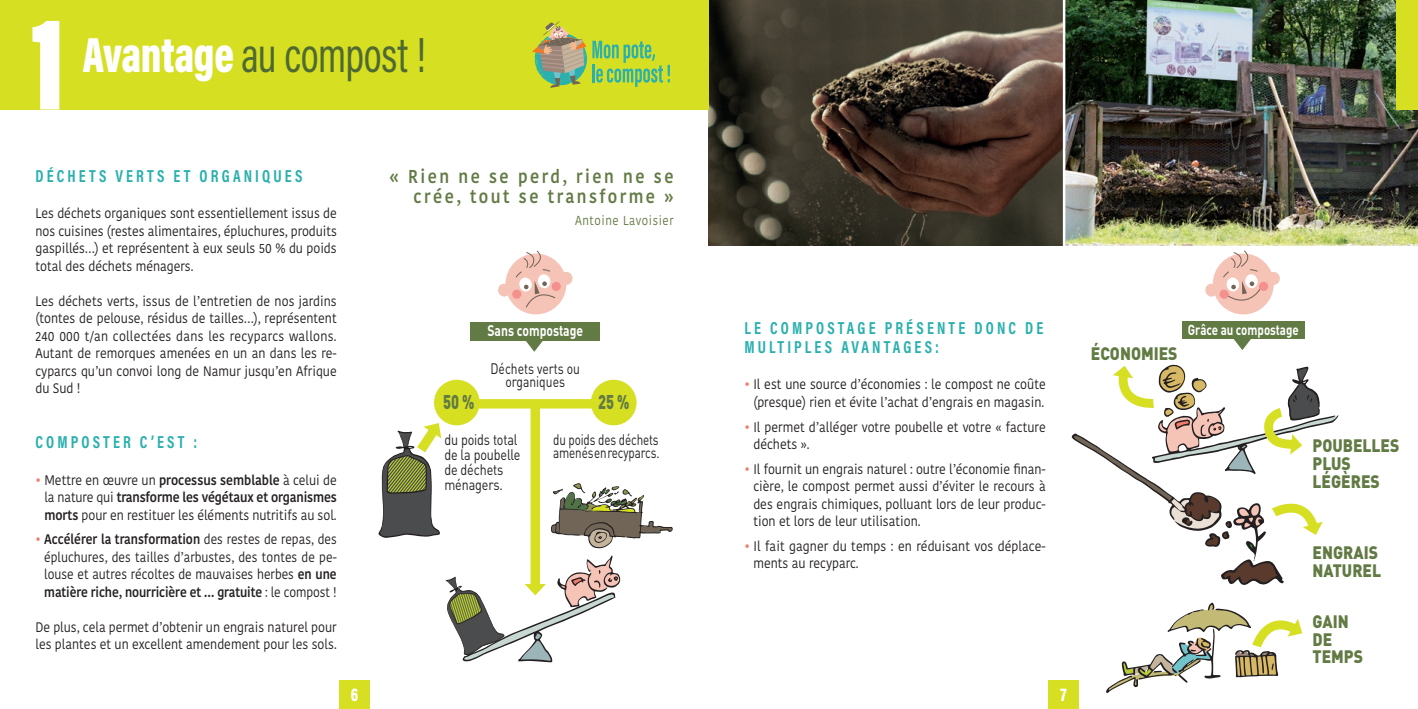
<style>
.page{position:relative;width:1418px;height:709px;background:#fff}
.page>*{position:absolute;margin:0;border:0;box-sizing:border-box;transform-origin:0 0}
.t1{font:900 134.38px "Acumin Pro Cond";color:#fff;scale:.94 1}
.t2{font:900 103px "Acumin Pro Cond";color:#fff;scale:.94 1}
.t3{font:50px "Acumin Pro Cond";letter-spacing:-.01em;color:#4f6932;scale:.86 1}
.t4{font:900 19.62px "DIN";color:#627a44;scale:.73 1}
.t5{font:900 18.75px "Acumin Pro Cond";color:#fff;scale:.86 1}
.t6{font:600 18.62px/20.1px "Kohinoor Bangla";letter-spacing:.15em;color:#627a44;text-align:right;scale:.88 1}
.t7{font:900 17.88px/17.9px "DIN";color:#627a44;scale:.88 1}
.t8{font:700 17.5px/18.8px "Acumin Pro Cond";letter-spacing:.2em;color:#2ab0ae;scale:.9 1}
.t9{font:15.12px/15.1px "DIN";letter-spacing:-.01em;color:#231f20;scale:.83 1}
.t10{font:15.12px/13.2px "DIN";letter-spacing:-.01em;color:#231f20;scale:.77 1}
.t11{font:15.12px/13.2px "DIN";letter-spacing:-.01em;color:#231f20;text-align:center;scale:.8 1}
.t12{font:700 15.12px "DIN";color:#fff;scale:.8 1}
.t13{font:700 14.38px "DIN";color:#fff;scale:.8 1}
.t14{font:13.75px/17.5px "Kohinoor Bangla";color:#231f20;text-align:justify;scale:.9 1}
.t15{font:13.75px/17.5px "Kohinoor Bangla";color:#231f20;text-align:justify;scale:.88 1}
.t16{font:13px "Kohinoor Bangla";letter-spacing:.05em;color:#627a44;scale:.88 1}
.s1{font-weight:900;color:#fff}
.s2{color:#f37c69}
.s3{font-weight:600}
</style>
<div class="page">
<img style="left:709px;top:0;width:708px;height:245px">
<svg style="left:551px;top:483px;width:121px;height:65px"></svg>
<div style="left:466px;top:399px;width:160px;height:9px;background:#d6df21"></div>
<div style="left:434px;top:380px;width:45px;height:45px;background:#d6df21;border-radius:50%"></div>
<div style="left:591px;top:380px;width:45px;height:45px;background:#d6df21;border-radius:50%"></div>
<div style="left:530px;top:403px;width:10px;height:185px;background:#d6df21"></div>
<svg style="left:522px;top:340px;width:24px;height:12px"></svg>
<div style="left:470px;top:321px;width:130px;height:19px;background:#627a44"></div>
<svg style="left:378px;top:416px;width:70px;height:122px"></svg>
<svg style="left:446px;top:555px;width:175px;height:107px"></svg>
<div style="left:0;top:0;width:709px;height:109px;background:#d6df21"></div>
<svg style="left:532px;top:21px;width:138px;height:67px"></svg>
<div style="left:1181px;top:321px;width:123px;height:18px;background:#627a44"></div>
<svg style="left:1233px;top:339px;width:18px;height:11px"></svg>
<div style="left:1212px;top:253px;width:61px;height:61px;background:#f6c3b7;border-radius:50%"></div>
<svg style="left:1205px;top:250px;width:75px;height:54px"></svg>
<svg style="left:1071px;top:364px;width:267px;height:221px"></svg>
<div style="left:1396px;top:0;width:21px;height:109px;background:#d6df21"></div>
<hr style="left:1062px;top:0;width:3px;height:260px;background:#fff">
<div style="left:339px;top:680px;width:30px;height:29px;background:#d6df21"></div>
<div style="left:1048px;top:680px;width:30px;height:29px;background:#d6df21"></div>
<svg style="left:1106px;top:602px;width:197px;height:91px"></svg>
<div style="left:505px;top:253px;width:61px;height:61px;background:#f6c3b7;border-radius:50%"></div>
<svg style="left:498px;top:250px;width:75px;height:59px"></svg>
<h2 class="t2" style="left:32px;top:-19px;width:31px">1</h2>
<h1 class="t1" style="left:30px;top:-25px;width:40px">1</h1>
<h3 class="t3" style="left:83px;top:23px;width:400px"><span class="s1">Avantage</span> au compost !</h3>
<p class="t8" style="left:35px;top:166px;width:298px">DÉCHETS VERTS ET ORGANIQUES</p>
<p class="t14" style="left:35px;top:204px;width:336px">Les déchets organiques sont essentiellement issus de nos cuisines (restes alimentaires, épluchures, produits gaspillés…) et représentent à eux seuls 50 % du poids total des déchets ménagers.</p>
<p class="t14" style="left:35px;top:292px;width:336px">Les déchets verts, issus de l’entretien de nos jardins (tontes de pelouse, résidus de tailles…), représentent 240 000 t/an collectées dans les recyparcs wallons.<br>Autant de remorques amenées en un an dans les re&shy;cyparcs qu’un convoi long de Namur jusqu’en Afrique du Sud !</p>
<p class="t8" style="left:35px;top:432px;width:181px">COMPOSTER C’EST :</p>
<p class="t14" style="left:44px;top:470px;width:326px;text-indent:-9px"><span class="s2">•</span> Mettre en œuvre un <span class="s3">processus semblable</span> à celui de la nature qui <span class="s3">transforme les végétaux et organismes morts</span> pour en restituer les éléments nutritifs au sol.</p>
<p class="t15" style="left:44px;top:530px;width:334px;text-indent:-9px"><span class="s2">•</span> <span class="s3">Accélérer la transformation</span> des restes de repas, des épluchures, des tailles d’arbustes, des tontes de pe&shy;louse et autres récoltes de mauvaises herbes <span class="s3">en une matière riche, nourricière et … gratuite</span> : le compost !</p>
<p class="t14" style="left:35px;top:618px;width:336px">De plus, cela permet d’obtenir un engrais naturel pour les plantes et un excellent amendement pour les sols.</p>
<h3 class="t6" style="left:389px;top:165px;width:324px">« Rien ne se perd, rien ne se crée, tout se transforme »</h3>
<p class="t16" style="left:575px;top:210px;width:113px">Antoine Lavoisier</p>
<p class="t12" style="left:487px;top:320px;width:121px">Sans compostage</p>
<p class="t11" style="left:490px;top:362px;width:113px">Déchets verts ou organiques</p>
<h3 class="t4" style="left:443px;top:389px;width:44px">50 %</h3>
<h3 class="t4" style="left:598px;top:389px;width:44px">25 %</h3>
<p class="t9" style="left:444px;top:432px;width:93px">du poids total de la poubelle de déchets ménagers.</p>
<p class="t10" style="left:553px;top:432px;width:140px">du poids des déchets amenés en recyparcs.</p>
<p class="t8" style="left:744px;top:318px;width:333px">LE COMPOSTAGE PRÉSENTE DONC DE<br>MULTIPLES AVANTAGES:</p>
<p class="t14" style="left:744px;top:375px;width:336px;text-align:center"><span class="s2">•</span> Il est une source d’économies : le compost ne coûte (presque) rien et évite l’achat d’engrais en magasin.</p>
<p class="t14" style="left:753px;top:417px;width:326px;text-indent:-9px"><span class="s2">•</span> Il permet d’alléger votre poubelle et votre « facture déchets ».</p>
<p class="t14" style="left:753px;top:460px;width:326px;text-indent:-9px"><span class="s2">•</span> Il fournit un engrais naturel : outre l’économie finan&shy;cière, le compost permet aussi d’éviter le recours à des engrais chimiques, polluant lors de leur produc&shy;tion et lors de leur utilisation.</p>
<p class="t14" style="left:753px;top:537px;width:326px;text-indent:-9px"><span class="s2">•</span> Il fait gagner du temps : en réduisant vos déplace&shy;ments au recyparc.</p>
<h3 class="t5" style="left:351px;top:681px;width:10px">6</h3>
<h3 class="t5" style="left:1060px;top:681px;width:9px">7</h3>
<h3 class="t7" style="left:1090px;top:343px;width:100px">ÉCONOMIES</h3>
<p class="t13" style="left:1187px;top:320px;width:140px">Grâce au compostage</p>
<h3 class="t7" style="left:1312px;top:436px;width:100px">POUBELLES<br>PLUS<br>LÉGÈRES</h3>
<h3 class="t7" style="left:1312px;top:543px;width:80px">ENGRAIS<br>NATUREL</h3>
<h3 class="t7" style="left:1312px;top:611px;width:59px">GAIN<br>DE<br>TEMPS</h3>
</div>
